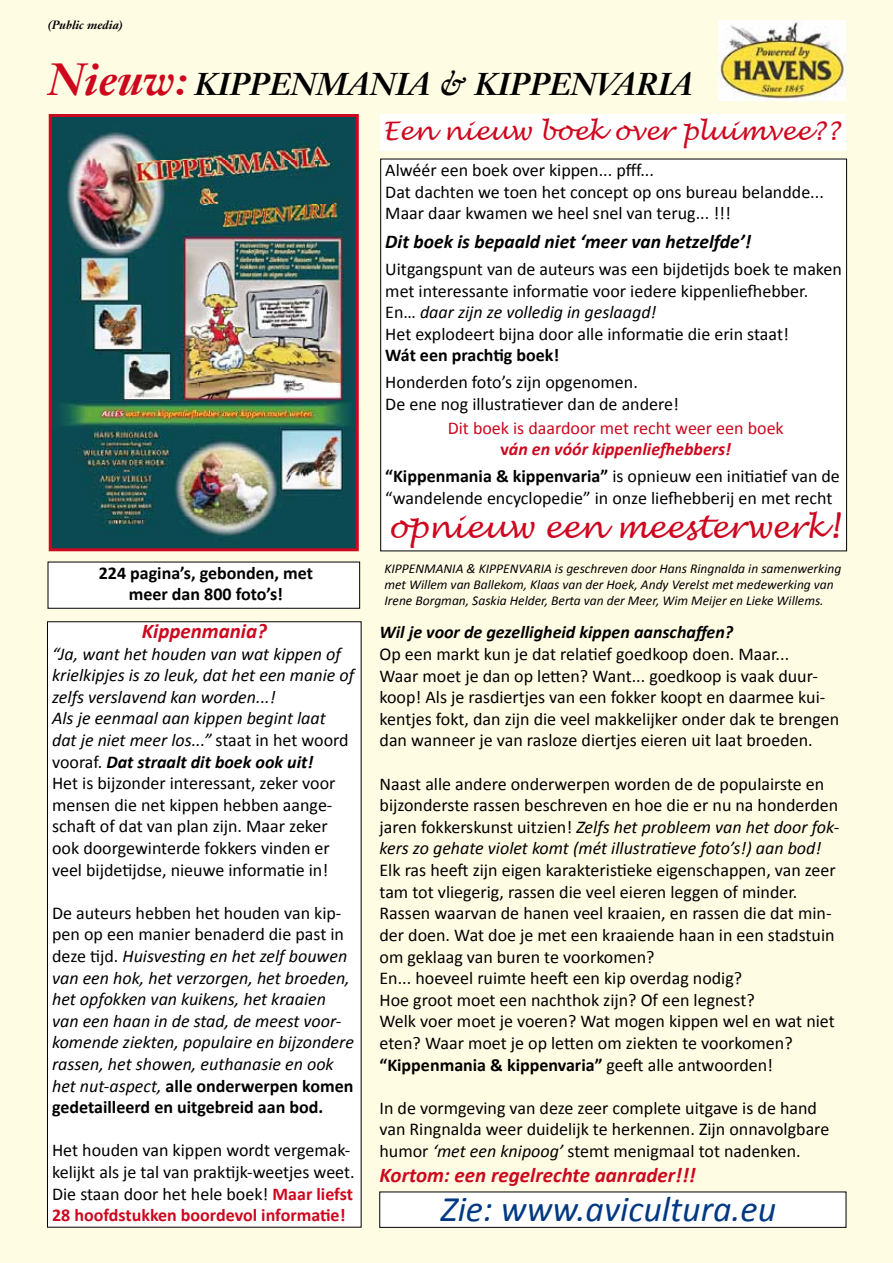
<style>
.page{position:relative;width:893px;height:1263px;background:#fffce4}
.page>*{position:absolute;margin:0;border:0;box-sizing:border-box;transform-origin:0 0}
.t1{font:italic 36px "Calibri";color:#003882}
.t2{font:31.5px "Janson Text Bold Italic Os F";color:#000}
.t3{font:italic 30.75px "Lucida Handwriting";color:#cd071e}
.t4{font:italic 25.5px "Lucida Handwriting";color:#cd071e}
.t5{font:italic 700 21px "Calibri";color:#cd071e}
.t6{font:italic 700 19.5px "Calibri";color:#000}
.t7{font:18px/21.6px "Calibri";color:#000}
.t8{font:italic 18px/21.6px "Calibri";color:#000}
.t9{font:18px/21.6px "Calibri";color:#cd071e;text-align:center}
.t10{font:700 18px/21.6px "Calibri";color:#000;text-align:center}
.t11{font:italic 700 18px "Calibri";color:#000}
.t12{font:italic 13.5px/16.2px "Calibri";color:#000}
.t13{font:12px "Janson Text Bold Italic Os F";color:#000}
.s1{font-size:45px;color:#cd071e}
.s2{font-style:italic}
.s3{font-weight:700}
.s4{font-weight:700;font-style:italic}
.s5{font-size:36px}
.s6{font-style:normal}
.s7{font-weight:700;font-style:normal}
.s8{font-weight:700;color:#cd071e}
</style>
<div class="page">
<div style="left:380px;top:114px;width:466px;height:37px;background:#fff"></div>
<div style="left:47px;top:622px;width:314px;height:605px;background:#fff"></div>
<img style="left:53px;top:118px;width:302px;height:429px">
<div style="left:49px;top:114px;width:310px;height:437px;border:3px solid #cd071e"></div>
<div style="left:380px;top:1192px;width:466px;height:35px;background:#fff"></div>
<img style="left:718px;top:21px;width:128px;height:80px">
<div style="left:381px;top:159px;width:466px;height:392px;background:#fff"></div>
<div style="left:48px;top:562px;width:312px;height:46px;background:#fff"></div>
<p class="t13" style="left:47px;top:17px;width:77px">(Public media)</p>
<h2 class="t2" style="left:47px;top:64px;width:647px"><span class="s1">Nieuw:</span> KIPPENMANIA &amp; KIPPENVARIA</h2>
<h3 class="t4" style="left:383px;top:116px;width:458px">Een nieuw boek over pluimvee??</h3>
<p class="t7" style="left:385px;top:159px;width:440px">Alwéér een boek over kippen... pfff...<br>Dat dachten we toen het concept op ons bureau belandde...<br>Maar daar kwamen we heel snel van terug... !!!</p>
<p class="t6" style="left:385px;top:229px;width:367px">Dit boek is bepaald niet ‘meer van hetzelfde’!</p>
<p class="t7" style="left:385px;top:258px;width:458px">Uitgangspunt van de auteurs was een bijdetijds boek te maken met interessante informatie voor iedere kippenliefhebber.<br>En… <span class="s2">daar zijn ze volledig in geslaagd!<br></span>Het explodeert bijna door alle informatie die erin staat!</p>
<p class="t10" style="left:385px;top:344px;width:176px">Wát een prachtig boek!</p>
<p class="t7" style="left:385px;top:372px;width:295px">Honderden foto’s zijn opgenomen.<br>De ene nog illustratiever dan de andere!</p>
<p class="t9" style="left:448px;top:417px;width:338px">Dit boek is daardoor met recht weer een boek <span class="s3">v</span><span class="s4">án en vóór kippenliefhebbers!</span></p>
<p class="t7" style="left:385px;top:465px;width:456px"><span class="s3">“Kippenmania &amp; kippenvaria”</span> is opnieuw een initiatief van de “wandelende encyclopedie” in onze liefhebberij en met recht</p>
<h3 class="t3" style="left:388px;top:508px;width:453px">opnieuw een meesterwerk<span class="s5">!</span></h3>
<p class="t10" style="left:99px;top:562px;width:216px">224 pagina’s, gebonden, met meer dan 800 foto’s!</p>
<p class="t12" style="left:385px;top:560px;width:458px">KIPPENMANIA &amp; KIPPENVARIA is geschreven door Hans Ringnalda in samenwerking met Willem van Ballekom, Klaas van der Hoek, Andy Verelst met medewerking van<br>Irene Borgman, Saskia Helder, Berta van der Meer, Wim Meijer en Lieke Willems.</p>
<p class="t5" style="left:142px;top:618px;width:127px">Kippenmania?</p>
<p class="t7" style="left:52px;top:643px;width:304px"><span class="s2">“Ja, want het houden van wat kippen of krielkipjes is zo leuk, dat het een manie of zelfs verslavend kan worden...!<br>Als je eenmaal aan kippen begint laat dat je niet meer los...”</span> staat in het woord vooraf. <span class="s4">Dat straalt dit boek ook uit!<br></span>Het is bijzonder interessant, zeker voor mensen die net kippen hebben aange&shy;schaft of dat van plan zijn. Maar zeker ook doorgewinterde fokkers vinden er veel bijdetijdse, nieuwe informatie in!</p>
<p class="t8" style="left:52px;top:901px;width:303px"><span class="s6">De auteurs hebben het houden van kip&shy;pen op een manier benaderd die past in deze tijd.</span> Huisvesting en het zelf bouwen van een hok, het verzorgen, het broeden, het opfokken van kuikens, het kraaien van een haan in de stad, de meest voor&shy;komende ziekten, populaire en bijzondere rassen, het showen, euthanasie en ook het nut-aspect, <span class="s7">alle onderwerpen komen gedetailleerd en uitgebreid aan bod.</span></p>
<p class="t7" style="left:52px;top:1140px;width:304px">Het houden van kippen wordt vergemak&shy;kelijkt als je tal van praktijk-weetjes weet.<br>Die staan door het hele boek! <span class="s8">Maar liefst 28 hoofdstukken boordevol informatie!</span></p>
<p class="t11" style="left:380px;top:621px;width:355px">Wil je voor de gezelligheid kippen aanschaffen?</p>
<p class="t7" style="left:380px;top:643px;width:461px">Op een markt kun je dat relatief goedkoop doen. Maar...<br>Waar moet je dan op letten? Want... goedkoop is vaak duur&shy;koop! Als je rasdiertjes van een fokker koopt en daarmee kui&shy;kentjes fokt, dan zijn die veel makkelijker onder dak te brengen dan wanneer je van rasloze diertjes eieren uit laat broeden.</p>
<p class="t7" style="left:380px;top:773px;width:461px">Naast alle andere onderwerpen worden de de populairste en bijzonderste rassen beschreven en hoe die er nu na honderden jaren fokkerskunst uitzien! <span class="s2">Zelfs het probleem van het door fok&shy;kers zo gehate violet komt (mét illustratieve foto’s!) aan bod!</span></p>
<p class="t7" style="left:380px;top:859px;width:458px">Elk ras heeft zijn eigen karakteristieke eigenschappen, van zeer tam tot vliegerig, rassen die veel eieren leggen of minder.<br>Rassen waarvan de hanen veel kraaien, en rassen die dat min&shy;der doen. Wat doe je met een kraaiende haan in een stadstuin om geklaag van buren te voorkomen?<br>En... hoeveel ruimte heeft een kip overdag nodig?<br>Hoe groot moet een nachthok zijn? Of een legnest?<br>Welk voer moet je voeren? Wat mogen kippen wel en wat niet eten? Waar moet je op letten om ziekten te voorkomen? <span class="s3">“Kippenmania &amp; kippenvaria”</span> geeft alle antwoorden!</p>
<p class="t7" style="left:380px;top:1097px;width:451px">In de vormgeving van deze zeer complete uitgave is de hand van Ringnalda weer duidelijk te herkennen. Zijn onnavolgbare humor <span class="s2">‘met een knipoog’</span> stemt menigmaal tot nadenken.</p>
<p class="t5" style="left:380px;top:1162px;width:318px">Kortom: een regelrechte aanrader!!!</p>
<h1 class="t1" style="left:441px;top:1184px;width:337px">Zie: www.avicultura.eu</h1>
</div>
